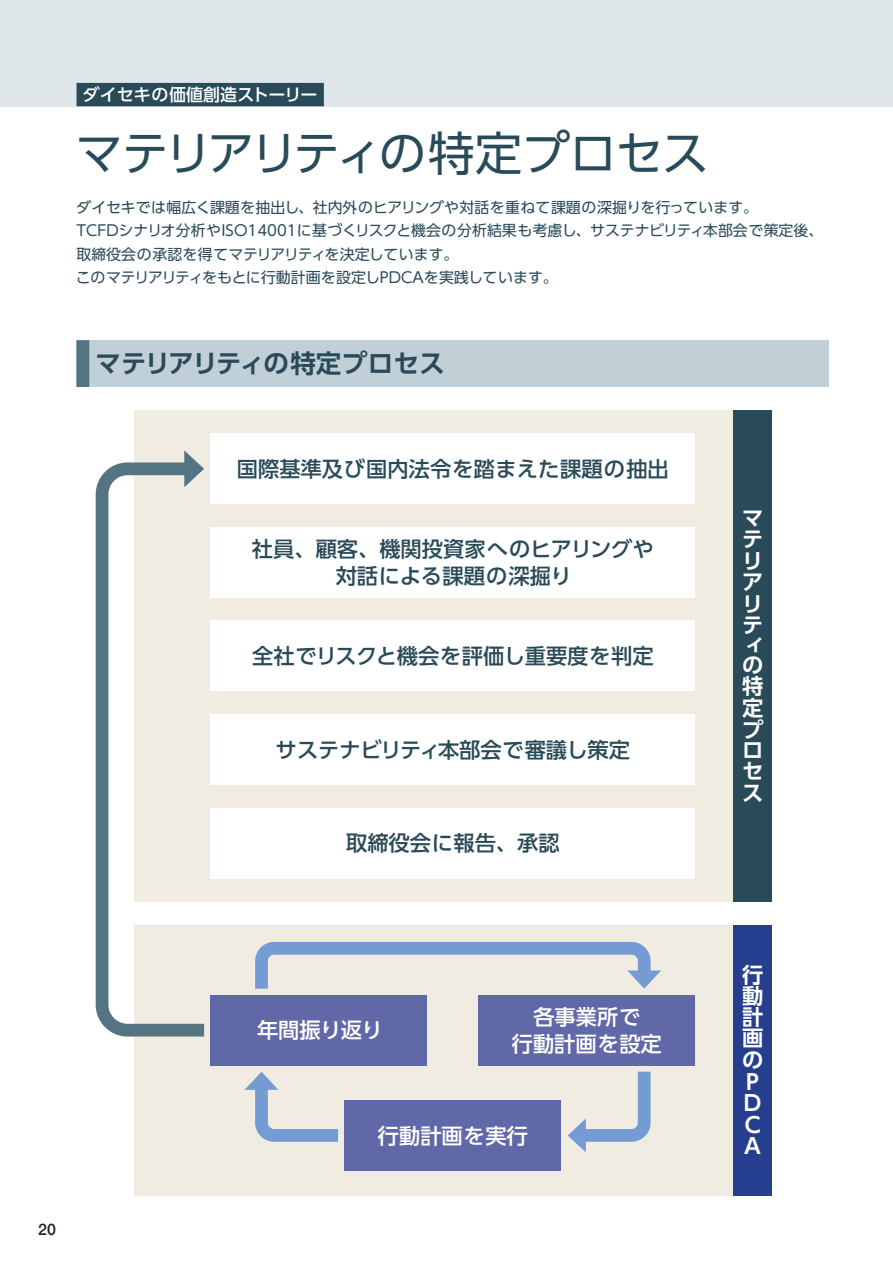
<style>
.page{position:relative;width:893px;height:1263px;background:#fff}
.page>*{position:absolute;margin:0;border:0;box-sizing:border-box;transform-origin:0 0}
.t1{font:46.8px "UD Shin Go Pr 6";letter-spacing:-.015em;color:#294a59}
.t2{font:700 25.5px "UD Shin Go Pr 6 De";color:#294a59}
.t3{font:500 21.3px/26.5px "UD Shin Go Pr 6";color:#294a59;text-align:center}
.t4{font:500 21.3px/26.5px "UD Shin Go Pr 6";color:#fff;text-align:center}
.t5{font:700 21.3px/21.3px "UD Shin Go Pr 6 De";color:#fff}
.t6{font:500 16.95px "UD Shin Go Pr 6";color:#fff}
.t7{font:500 15.9px "Helvetica Neue LT Pro";color:#231f20}
.t8{font:14.85px/23.4px "UD Shin Go Pr 6";color:#294a59}
</style>
<div class="page">
<div style="left:0;top:0;width:893px;height:106px;background:#dfe6ea"></div>
<div style="left:134px;top:410px;width:638px;height:491px;background:#f1ece2"></div>
<div style="left:134px;top:925px;width:638px;height:270px;background:#f1ece2"></div>
<svg style="left:245px;top:1071px;width:93px;height:71px"></svg>
<svg style="left:95px;top:462px;width:122px;height:575px"></svg>
<svg style="left:184px;top:450px;width:20px;height:37px"></svg>
<svg style="left:255px;top:942px;width:406px;height:47px"></svg>
<svg style="left:566px;top:1065px;width:91px;height:87px"></svg>
<div style="left:77px;top:83px;width:247px;height:23px;background:#294a59"></div>
<div style="left:210px;top:434px;width:485px;height:70px;background:#fff"></div>
<div style="left:210px;top:527px;width:485px;height:70px;background:#fff"></div>
<div style="left:210px;top:621px;width:485px;height:70px;background:#fff"></div>
<div style="left:210px;top:714px;width:485px;height:70px;background:#fff"></div>
<div style="left:210px;top:808px;width:485px;height:70px;background:#fff"></div>
<div style="left:210px;top:995px;width:217px;height:70px;background:#6168a7"></div>
<div style="left:344px;top:1100px;width:217px;height:70px;background:#6168a7"></div>
<div style="left:478px;top:995px;width:217px;height:70px;background:#6168a7"></div>
<div style="left:77px;top:340px;width:752px;height:47px;background:#c1cfd7"></div>
<div style="left:77px;top:340px;width:12px;height:47px;background:#557482"></div>
<div style="left:733px;top:410px;width:39px;height:491px;background:#294a59"></div>
<div style="left:733px;top:925px;width:39px;height:270px;background:#253f8e"></div>
<p class="t6" style="left:83px;top:81px;width:236px">ダイセキの価値創造ストーリー</p>
<h1 class="t1" style="left:76px;top:115px;width:635px">マテリアリティの特定プロセス</h1>
<p class="t8" style="left:76px;top:195px;width:749px">ダイセキでは幅広く課題を抽出し、社内外のヒアリングや対話を重ねて課題の深掘りを行っています。<br>TCFDシナリオ分析やISO14001に基づくリスクと機会の分析結果も考慮し、サステナビリティ本部会で策定後、取締役会の承認を得てマテリアリティを決定しています。<br>このマテリアリティをもとに行動計画を設定しPDCAを実践しています。</p>
<h2 class="t2" style="left:95px;top:343px;width:351px">マテリアリティの特定プロセス</h2>
<h3 class="t3" style="left:237px;top:455px;width:434px">国際基準及び国内法令を踏まえた課題の抽出</h3>
<h3 class="t3" style="left:252px;top:535px;width:403px">社員、顧客、機関投資家へのヒアリングや対話による課題の深掘り</h3>
<h3 class="t3" style="left:252px;top:642px;width:403px">全社でリスクと機会を評価し重要度を判定</h3>
<h3 class="t3" style="left:275px;top:736px;width:356px">サステナビリティ本部会で審議し策定</h3>
<h3 class="t3" style="left:346px;top:829px;width:215px">取締役会に報告、承認</h3>
<h3 class="t5" style="left:742px;top:507px;width:21px">マテリアリテ</h3>
<h3 class="t5" style="left:742px;top:634px;width:22px;line-height:19.8px">ィの</h3>
<h3 class="t5" style="left:742px;top:675px;width:23px">特定プロセス</h3>
<p class="t7" style="left:38px;top:1220px;width:19px">20</p>
<h3 class="t4" style="left:257px;top:1016px;width:127px">年間振り返り</h3>
<h3 class="t4" style="left:512px;top:1003px;width:152px">各事業所で<br>行動計画を設定</h3>
<h3 class="t4" style="left:378px;top:1121px;width:152px">行動計画を実行</h3>
<h3 class="t5" style="left:742px;top:963px;width:22px">行動計画の<br>P<br>D<br>C<br>A</h3>
</div>
